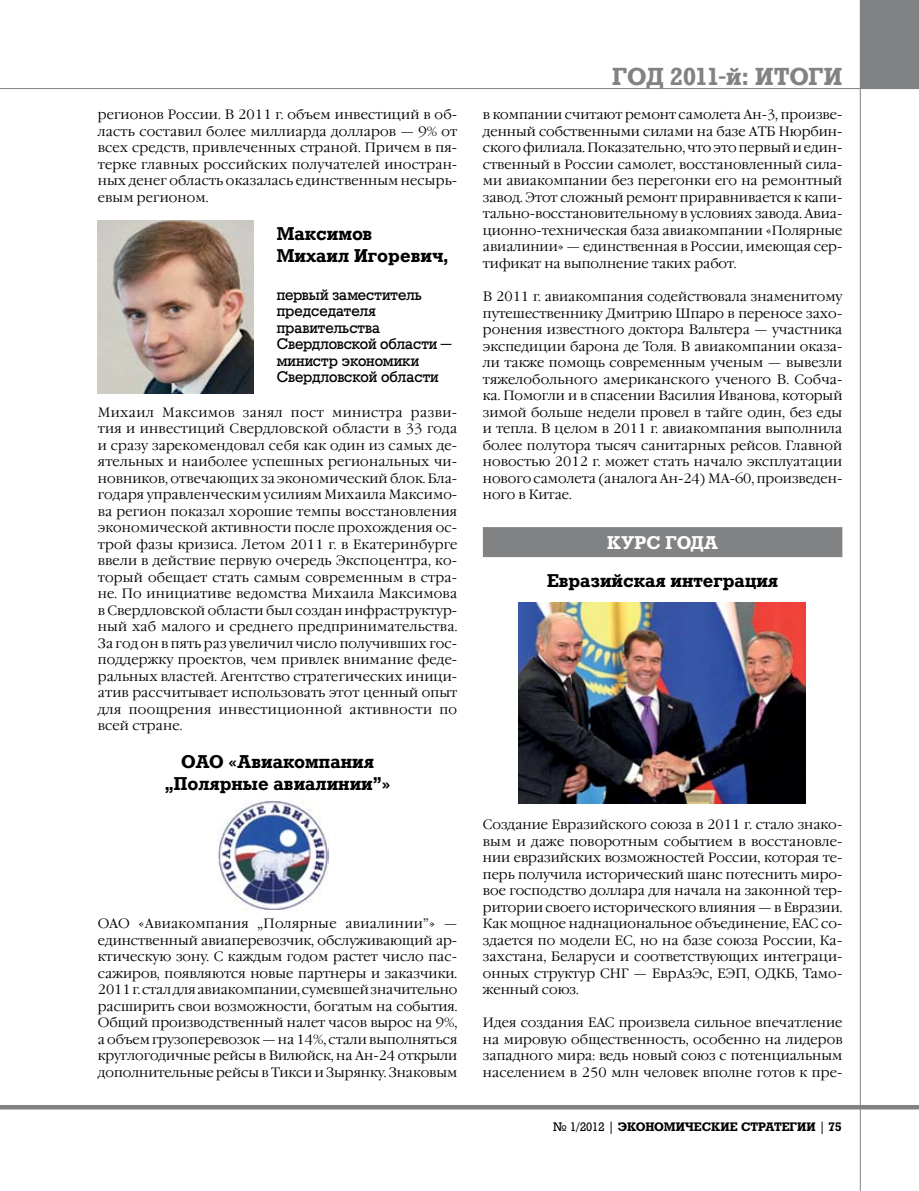
<style>
.page{position:relative;width:919px;height:1191px;background:#fff}
.page>*{position:absolute;margin:0;border:0;box-sizing:border-box;transform-origin:0 0}
.t1{font:700 24px "Rodeo";color:#808284}
.t2{font:700 18px/21.6px "Rodeo";color:#000}
.t3{font:700 18px "Rodeo";color:#fff}
.t4{font:15px/16.5px "Rodeo";color:#000}
.t5{font:300 13.5px/16.5px "Garamond C";letter-spacing:.005em;color:#000;text-align:justify}
.t6{font:700 12px "Rodeo";color:#000}
.s1{font-weight:400}
</style>
<div class="page">
<div style="left:859px;top:0;width:59px;height:89px;background:#808284"></div>
<hr style="left:0;top:88px;width:918px;height:1px;background:#808284">
<hr style="left:859px;top:0;width:1px;height:1191px;background:#808284">
<hr style="left:0;top:1105px;width:918px;height:4px;background:#808284">
<div style="left:483px;top:527px;width:359px;height:30px;background:#808284"></div>
<img style="left:98px;top:221px;width:155px;height:172px">
<img style="left:217px;top:800px;width:111px;height:110px">
<img style="left:518px;top:602px;width:287px;height:201px">
<p class="t5" style="left:98px;top:107px;width:361px">регионов России. В 2011 г. объем инвестиций в об&shy;ласть составил более миллиарда долларов — 9% от всех средств, привлеченных страной. Причем в пя&shy;терке главных российских получателей иностран&shy;ных денег область оказалась единственным несырь&shy;евым регионом.</p>
<h2 class="t2" style="left:277px;top:223px;width:173px">Максимов<br>Михаил Игоревич,</h2>
<p class="t4" style="left:277px;top:286px;width:176px">первый заместитель председателя правительства<br>Свердловской области – министр экономики<br>Свердловской области</p>
<p class="t5" style="left:98px;top:404px;width:361px">Михаил Максимов занял пост министра разви&shy;тия и инвестиций Свердловской области в 33 года и сразу зарекомендовал себя как один из самых де&shy;ятельных и наиболее успешных региональных чи&shy;новников, отвечающих за экономический блок. Бла&shy;годаря управленческим усилиям Михаила Максимо&shy;ва регион показал хорошие темпы восстановления экономической активности после прохождения ос&shy;трой фазы кризиса. Летом 2011 г. в Екатеринбурге ввели в действие первую очередь Экспоцентра, ко&shy;торый обещает стать самым современным в стра&shy;не. По инициативе ведомства Михаила Максимова в Свердловской области был создан инфраструктур&shy;ный хаб малого и среднего предприниматель-ства.<br>За год он в пять раз увеличил число получивших гос&shy;поддержку проектов, чем привлек внимание феде&shy;ральных властей. Агентство стратегических иници&shy;атив рассчитывает использовать этот ценный опыт для поощрения инвестиционной активности по всей стране.</p>
<h2 class="t2" style="left:165px;top:751px;width:227px;text-align:center">ОАО «Авиакомпания „Полярные авиалинии”»</h2>
<p class="t5" style="left:98px;top:916px;width:361px">ОАО «Авиакомпания „Полярные авиалинии”» — единственный авиаперевозчик, обслуживающий ар&shy;ктическую зону. С каждым годом растет число пас&shy;сажиров, появляются новые партнеры и заказчики.<br>2011 г. стал для авиакомпании, сумевшей значительно расширить свои возможности, богатым на события.<br>Общий производственный налет часов вырос на 9%, а объем грузоперевозок — на 14%, стали выполняться круглогодичные рейсы в Вилюйск, на Ан-24 открыли дополнительные рейсы в Тикси и Зырянку. Знаковым</p>
<h1 class="t1" style="left:612px;top:62px;width:162px">год 2011-й: итоги</h1>
<p class="t5" style="left:483px;top:107px;width:361px">в компании считают ремонт самолета Ан-3, произве&shy;денный собственными силами на базе АТБ Нюрбин&shy;ского филиала. Показательно, что это первый и един&shy;ственный в России самолет, восстановленный сила&shy;ми авиакомпании без перегонки его на ремонтный завод. Этот сложный ремонт приравнивается к капи&shy;тально-восстановительному в условиях завода. Авиа&shy;ционно-техническая база авиакомпании «Полярные авиалинии» — единственная в России, имеющая сер&shy;тификат на выполнение таких работ.</p>
<p class="t5" style="left:483px;top:289px;width:361px">В 2011 г. авиакомпания содействовала знаменитому путешественнику Дмитрию Шпаро в переносе захо&shy;ронения известного доктора Вальтера — участника экспедиции барона де Толя. В авиакомпании оказа&shy;ли также помощь современным ученым — вывезли тяжелобольного американского ученого В. Собча&shy;ка. Помогли и в спасении Василия Иванова, который зимой больше недели провел в тайге один, без еды и тепла. В целом в 2011 г. авиакомпания выполнила более полутора тысяч санитарных рейсов. Главной новостью 2012 г. может стать начало эксплуатации нового самолета (аналога Ан-24) МА-60, произведен&shy;ного в Китае.</p>
<h2 class="t3" style="left:607px;top:531px;width:112px">КУРС ГОДА</h2>
<h2 class="t2" style="left:547px;top:569px;width:233px">Евразийская интеграция</h2>
<p class="t5" style="left:483px;top:817px;width:361px">Создание Евразийского союза в 2011 г. стало знако&shy;вым и даже поворотным событием в восстановле&shy;нии евразийских возможностей России, которая те&shy;перь получила исторический шанс потеснить миро&shy;вое господство доллара для начала на законной тер&shy;ритории своего исторического влияния — в Евразии.<br>Как мощное наднациональное объединение, ЕАС со&shy;здается по модели ЕС, но на базе союза России, Ка&shy;захстана, Беларуси и соответствующих интеграци&shy;онных структур СНГ — ЕврАзЭс, ЕЭП, ОДКБ, Тамо&shy;женный союз.</p>
<p class="t5" style="left:483px;top:1015px;width:361px">Идея создания ЕАС произвела сильное впечатление на мировую общественность, особенно на лидеров западного мира: ведь новый союз с потенциальным населением в 250 млн человек вполне готов к пре-</p>
<p class="t6" style="left:553px;top:1119px;width:290px"><span class="s1">№ 1/2012 |</span> ЭКОНОМИЧЕСКИЕ СТРАТЕГИИ <span class="s1">|</span> 75</p>
</div>
